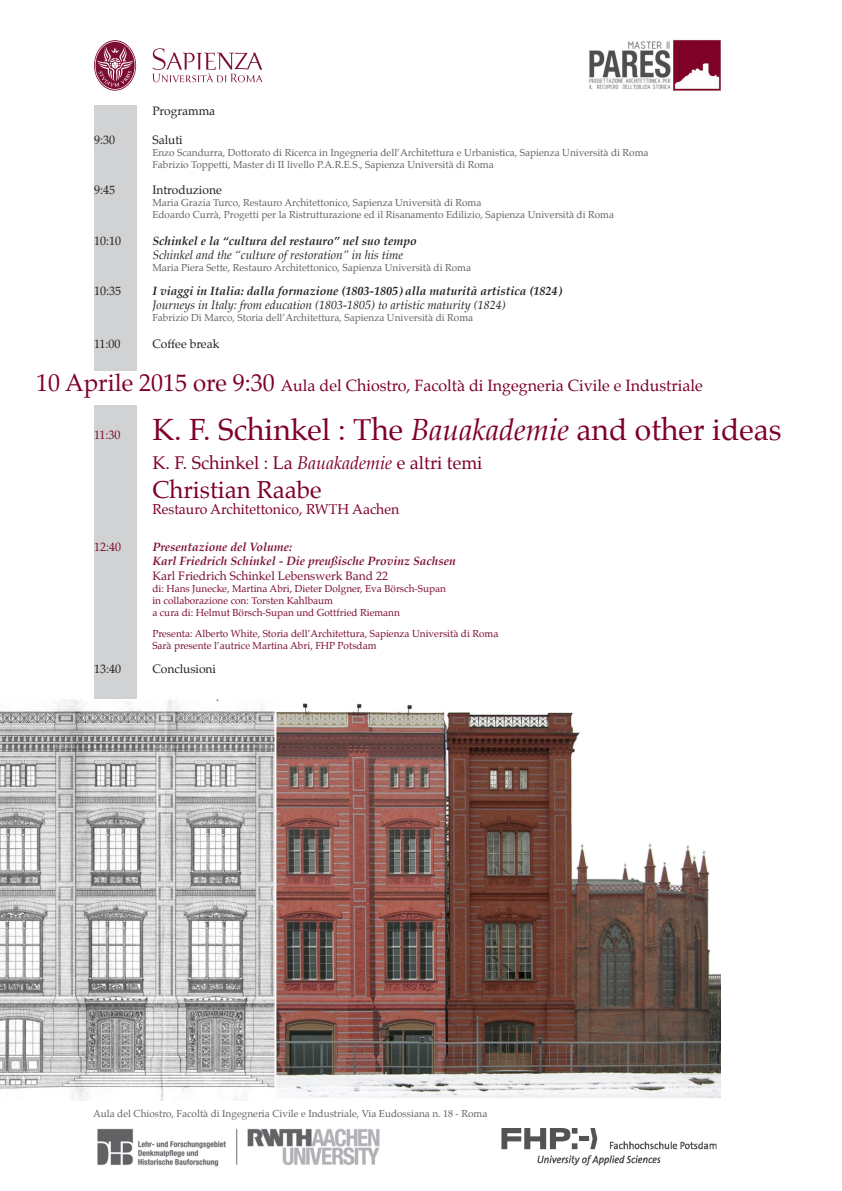
<style>
.page{position:relative;width:842px;height:1191px;background:#fff}
.page>*{position:absolute;margin:0;border:0;box-sizing:border-box;transform-origin:0 0}
.t1{font:30px "Palatino";color:#7f0128}
.t2{font:24px "Palatino";color:#7f0128}
.t3{font:18px "Palatino";color:#7f0128}
.t4{font:16px "Palatino";color:#7f0128}
.t5{font:14px "Palatino";color:#7f0128}
.t6{font:italic 700 12px "Palatino";color:#231f20}
.t7{font:italic 12px "Palatino";color:#231f20}
.t8{font:12px "Palatino";color:#231f20}
.t9{font:italic 700 12px "Palatino";color:#7c0e31}
.t10{font:12px "Palatino";color:#7c0e31}
.t11{font:10px "Palatino";color:#636366}
.t12{font:10px "Palatino";color:#7c0e31}
.s1{font-size:24px}
.s2{font-style:italic}
</style>
<div class="page">
<div style="left:94px;top:105px;width:42px;height:594px;background:#d1d2d4"></div>
<img style="left:0;top:699px;width:720px;height:401px">
<img style="left:97px;top:1128px;width:283px;height:39px">
<svg style="left:152px;top:48px;width:110px;height:34px"></svg>
<svg style="left:95px;top:41px;width:40px;height:49px"></svg>
<div style="left:36px;top:371px;width:726px;height:33px;background:#fff"></div>
<img style="left:501px;top:1128px;width:216px;height:38px">
<img style="left:589px;top:39px;width:132px;height:53px">
<p class="t8" style="left:94px;top:129px;width:22px">9:30</p>
<p class="t8" style="left:94px;top:180px;width:22px">9:45</p>
<p class="t8" style="left:94px;top:231px;width:28px">10:10</p>
<p class="t8" style="left:94px;top:280px;width:28px">10:35</p>
<p class="t8" style="left:94px;top:334px;width:28px">11:00</p>
<p class="t8" style="left:152px;top:101px;width:64px">Programma</p>
<p class="t8" style="left:152px;top:130px;width:32px">Saluti</p>
<p class="t11" style="left:152px;top:144px;width:498px">Enzo Scandurra, Dottorato di Ricerca in Ingegneria dell’Architettura e Urbanistica, Sapienza Università di Roma</p>
<p class="t11" style="left:152px;top:156px;width:343px">Fabrizio Toppetti, Master di II livello P.A.R.E.S., Sapienza Università di Roma</p>
<p class="t8" style="left:152px;top:180px;width:71px">Introduzione</p>
<p class="t11" style="left:152px;top:194px;width:331px">Maria Grazia Turco, Restauro Architettonico, Sapienza Università di Roma</p>
<p class="t11" style="left:152px;top:206px;width:463px">Edoardo Currà, Progetti per la Ristrutturazione ed il Risanamento Edilizio, Sapienza Università di Roma</p>
<p class="t6" style="left:152px;top:230px;width:266px">Schinkel e la “cultura del restauro” nel suo tempo</p>
<p class="t7" style="left:152px;top:245px;width:252px">Schinkel and the “culture of restoration” in his time</p>
<p class="t11" style="left:152px;top:259px;width:320px">Maria Piera Sette, Restauro Architettonico, Sapienza Università di Roma</p>
<p class="t6" style="left:152px;top:281px;width:411px">I viaggi in Italia: dalla formazione (1803-1805) alla maturità artistica (1824)</p>
<p class="t7" style="left:152px;top:295px;width:355px">Journeys in Italy: from education (1803-1805) to artistic maturity (1824)</p>
<p class="t11" style="left:152px;top:310px;width:322px">Fabrizio Di Marco, Storia dell’Architettura, Sapienza Università di Roma</p>
<p class="t8" style="left:152px;top:334px;width:68px">Coffee break</p>
<p class="t4" style="left:36px;top:372px;width:668px"><span class="s1">10 Aprile 2015 ore 9:30</span> Aula del Chiostro, Facoltà di Ingegneria Civile e Industriale</p>
<p class="t10" style="left:94px;top:425px;width:28px">11:30</p>
<p class="t1" style="left:152px;top:405px;width:630px">K. F. Schinkel : The <span class="s2">Bauakademie</span> and other ideas</p>
<p class="t3" style="left:152px;top:447px;width:332px">K. F. Schinkel : La <span class="s2">Bauakademie</span> e altri temi</p>
<p class="t2" style="left:152px;top:469px;width:171px">Christian Raabe</p>
<p class="t5" style="left:152px;top:498px;width:248px">Restauro Architettonico, RWTH Aachen</p>
<p class="t10" style="left:94px;top:536px;width:28px">12:40</p>
<p class="t8" style="left:94px;top:659px;width:28px">13:40</p>
<p class="t9" style="left:152px;top:537px;width:141px">Presentazione del Volume:</p>
<p class="t9" style="left:152px;top:551px;width:305px">Karl Friedrich Schinkel - Die preußische Provinz Sachsen</p>
<p class="t10" style="left:152px;top:565px;width:237px">Karl Friedrich Schinkel Lebenswerk Band 22</p>
<p class="t12" style="left:152px;top:580px;width:295px">di: Hans Junecke, Martina Abri, Dieter Dolgner, Eva Börsch-Supan</p>
<p class="t12" style="left:152px;top:592px;width:182px">in collaborazione con: Torsten Kahlbaum</p>
<p class="t12" style="left:152px;top:604px;width:249px">a cura di: Helmut Börsch-Supan und Gottfried Riemann</p>
<p class="t12" style="left:152px;top:625px;width:347px">Presenta: Alberto White, Storia dell’Architettura, Sapienza Università di Roma</p>
<p class="t12" style="left:152px;top:637px;width:226px">Sarà presente l’autrice Martina Abri, FHP Potsdam</p>
<p class="t8" style="left:152px;top:659px;width:65px">Conclusioni</p>
<p class="t11" style="left:93px;top:1105px;width:396px">Aula del Chiostro, Facoltà di Ingegneria Civile e Industriale, Via Eudossiana n. 18 - Roma</p>
</div>
